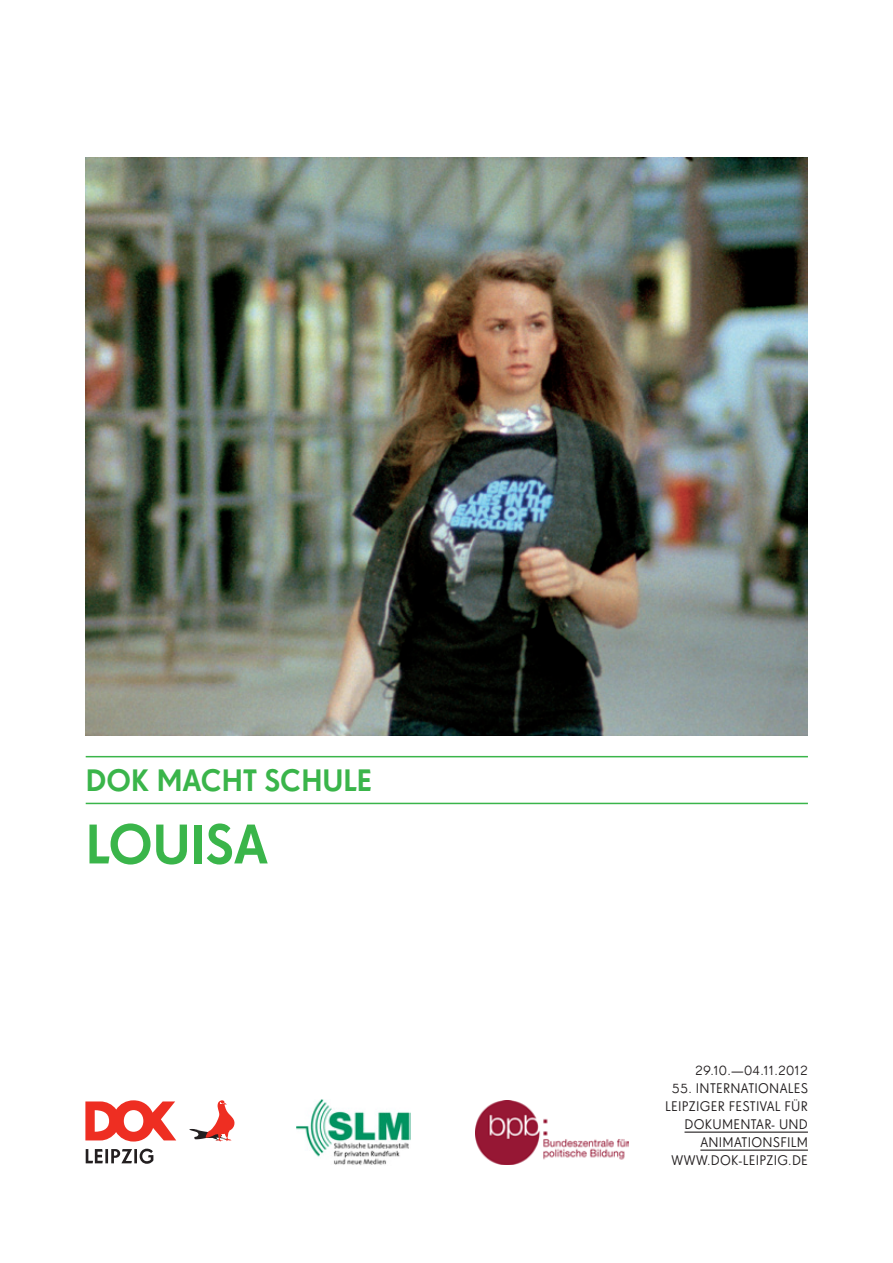
<style>
.page{position:relative;width:893px;height:1263px;background:#fff}
.page>*{position:absolute;margin:0;border:0;box-sizing:border-box;transform-origin:0 0}
.t1{font:54px "Super Grotesk B Med LF";color:#3ab54a}
.t2{font:30px "Super Grotesk B Med LF";color:#3ab54a}
.t3{font:13.5px/18px "Super Grotesk B Rg LF";letter-spacing:.02em;color:#231f20;text-align:right}
</style>
<div class="page">
<img style="left:85px;top:157px;width:722px;height:579px">
<svg style="left:86px;top:1149px;width:67px;height:15px"></svg>
<svg style="left:85px;top:1100px;width:91px;height:41px"></svg>
<svg style="left:189px;top:1100px;width:46px;height:42px"></svg>
<hr style="left:86px;top:756px;width:722px;height:1px;background:#3ab54a">
<hr style="left:86px;top:803px;width:722px;height:1px;background:#3ab54a">
<hr style="left:684px;top:1131px;width:124px;height:2px;background:#231f20">
<hr style="left:700px;top:1149px;width:108px;height:2px;background:#231f20">
<img style="left:476px;top:1100px;width:153px;height:64px">
<img style="left:296px;top:1099px;width:114px;height:66px">
<h2 class="t2" style="left:86px;top:763px;width:288px">DOK MACHT SCHULE</h2>
<h1 class="t1" style="left:86px;top:812px;width:184px">LOUISA</h1>
<p class="t3" style="left:695px;top:1061px;width:114px">29.10.—04.11.2012</p>
<p class="t3" style="left:665px;top:1079px;width:144px">55. INTERNATI ONALES<br>LEI PZI GER FESTIVAL FÜR<br>DOKUMENTAR- UN D<br>ANI MATIONSFI LM<br>WWW.DOK-LEI PZIG.DE</p>
</div>
